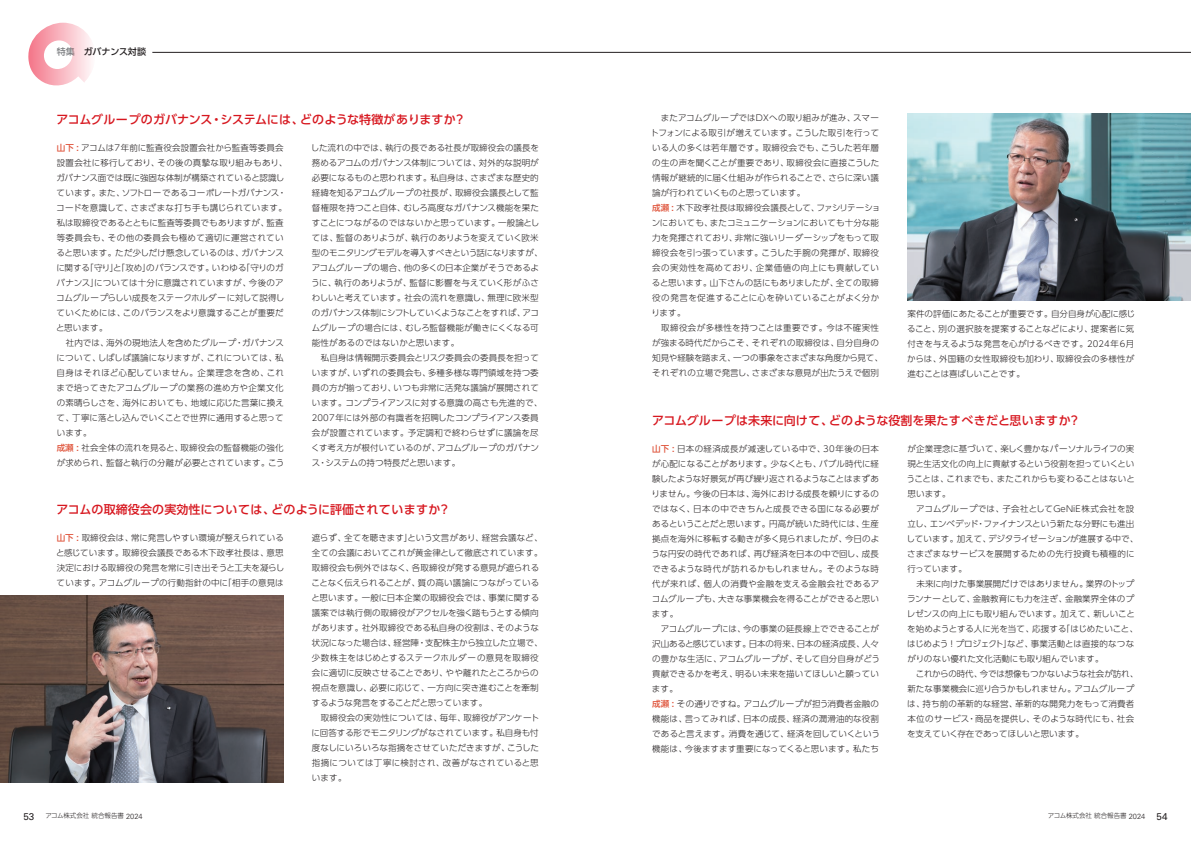
<style>
.page{position:relative;width:1191px;height:842px;background:#fff}
.page>*{position:absolute;margin:0;border:0;box-sizing:border-box;transform-origin:0 0}
.t1{font:500 12px "UD Shin Go Pr 6 N";letter-spacing:.01em;color:#d7171f}
.t2{font:500 9px "UD Shin Go Pr 6 N";letter-spacing:-.01em;color:#231f20}
.t3{font:300 8.5px/15px "UD Shin Go Pr 6 N";letter-spacing:.01em;color:#231f20}
.t4{font:300 6.5px "UD Shin Go NT Pr 6 N";color:#231f20}
.s1{color:#808285}
.s2{font-weight:500;color:#df533a}
.s3{font-family:"Univers LT Std";font-weight:400;font-size:9.8px}
.s4{font-family:"Univers LT Std";font-size:7.5px}
</style>
<div class="page">
<svg style="left:28px;top:23px;width:63px;height:63px"></svg>
<img style="left:0;top:595px;width:283px;height:187px">
<img style="left:907px;top:113px;width:284px;height:187px">
<hr style="left:152px;top:52px;width:1039px;height:1px;background:#231f20">
<p class="t2" style="left:57px;top:44px;width:91px"><span class="s1">特集</span>　ガバナンス対談</p>
<h1 class="t1" style="left:56px;top:110px;width:408px">アコムグループのガバナンス・システムには、どのような特徴がありますか?</h1>
<p class="t3" style="left:56px;top:140px;width:233px"><span class="s2">山下 :</span> アコムは7年前に監査役会設置会社から監査等委員会設置会社に移行しており、その後の真摯な取り組みもあり、ガバナンス面では既に強固な体制が構築されていると認識しています。また、ソフトローであるコーポレートガバナンス・コードを意識して、さまざまな打ち手も講じられています。私は取締役であるとともに監査等委員でもありますが、監査等委員会も、その他の委員会も極めて適切に運営されていると思います。ただ少しだけ懸念しているのは、ガバナンスに関する「守り」と「攻め」のバランスです。いわゆる「守りのガバナンス」については十分に意識されていますが、今後のアコムグループらしい成長をステークホルダーに対して説得していくためには、このバランスをより意識することが重要だと思います。</p>
<p class="t3" style="left:56px;top:335px;width:229px;text-indent:9px">社内では、海外の現地法人を含めたグループ・ガバナンスについて、しばしば議論になりますが、これについては、私自身はそれほど心配していません。企業理念を含め、これまで培ってきたアコムグループの業務の進め方や企業文化の素晴らしさを、海外においても、地域に応じた言葉に換えて、丁寧に落とし込んでいくことで世界に通用すると思っています。<br><span class="s2">成瀬 :</span> 社会全体の流れを見ると、取締役会の監督機能の強化が求められ、監督と執行の分離が必要とされています。こう</p>
<p class="t3" style="left:311px;top:140px;width:233px">した流れの中では、執行の長である社長が取締役会の議長を務めるアコムのガバナンス体制については、対外的な説明が必要になるものと思われます。私自身は、さまざまな歴史的経緯を知るアコムグループの社長が、取締役会議長として監督権限を持つこと自体、むしろ高度なガバナンス機能を果たすことにつながるのではないかと思っています。一般論としては、監督のありようが、執行のありようを変えていく欧米型のモニタリングモデルを導入すべきという話になりますが、アコムグループの場合、他の多くの日本企業がそうであるように、執行のありようが、監督に影響を与えていく形がふさわしいと考えています。社会の流れを意識し、無理に欧米型のガバナンス体制にシフトしていくようなことをすれば、アコムグループの場合には、むしろ監督機能が働きにくくなる可能性があるのではないかと思います。</p>
<p class="t3" style="left:311px;top:350px;width:233px;text-indent:10px">私自身は情報開示委員会とリスク委員会の委員長を担っていますが、いずれの委員会も、多種多様な専門領域を持つ委員の方が揃っており、いつも非常に活発な議論が展開されています。コンプライアンスに対する意識の高さも先進的で、<br>2007年には外部の有識者を招聘したコンプライアンス委員会が設置されています。予定調和で終わらせずに議論を尽くす考え方が根付いているのが、アコムグループのガバナンス・システムの持つ特長だと思います。</p>
<h1 class="t1" style="left:56px;top:500px;width:393px">アコムの取締役会の実効性については、どのように評価されていますか?</h1>
<p class="t3" style="left:56px;top:530px;width:229px;text-align:justify"><span class="s2">山下 :</span> 取締役会は、常に発言しやすい環境が整えられていると感じています。取締役会議長である木下政孝社長は、意思決定における取締役の発言を常に引き出そうと工夫を凝らしています。アコムグループの行動指針の中に「相手の意見は</p>
<p class="t3" style="left:311px;top:530px;width:233px">遮らず、全てを聴きます」という文言があり、経営会議など、全ての会議においてこれが黄金律として徹底されています。取締役会も例外ではなく、各取締役が発する意見が遮られることなく伝えられることが、質の高い議論につながっていると思います。一般に日本企業の取締役会では、事業に関する議案では執行側の取締役がアクセルを強く踏もうとする傾向があります。社外取締役である私自身の役割は、そのような状況になった場合は、経営陣・支配株主から独立した立場で、少数株主をはじめとするステークホルダーの意見を取締役会に適切に反映させることであり、やや離れたところからの視点を意識し、必要に応じて、一方向に突き進むことを牽制するような発言をすることだと思っています。</p>
<p class="t3" style="left:311px;top:710px;width:229px;text-align:justify;text-indent:9px">取締役会の実効性については、毎年、取締役がアンケートに回答する形でモニタリングがなされています。私自身も忖度なしにいろいろな指摘をさせていただきますが、こうした指摘については丁寧に検討され、改善がなされていると思います。</p>
<p class="t3" style="left:650px;top:110px;width:231px;text-indent:10px">またアコムグループではDXへの取り組みが進み、スマートフォンによる取引が増えています。こうした取引を行っている人の多くは若年層です。取締役会でも、こうした若年層の生の声を聞くことが重要であり、取締役会に直接こうした情報が継続的に届く仕組みが作られることで、さらに深い議論が行われていくものと思っています。<br><span class="s2">成瀬 :</span> 木下政孝社長は取締役会議長として、ファシリテーションにおいても、またコミュニケーションにおいても十分な能力を発揮されており、非常に強いリーダーシップをもって取締役会を引っ張っています。こうした手腕の発揮が、取締役会の実効性を高めており、企業価値の向上にも貢献していると思います。山下さんの話にもありましたが、全ての取締役の発言を促進することに心を砕いていることがよく分かります。</p>
<p class="t3" style="left:652px;top:320px;width:233px;text-align:center">取締役会が多様性を持つことは重要です。今は不確実性<br>が強まる時代だからこそ、それぞれの取締役は、自分自身の知見や経験を踏まえ、一つの事象をさまざまな角度から見て、それぞれの立場で発言し、さまざまな意見が出たうえで個別</p>
<p class="t3" style="left:907px;top:306px;width:229px;text-align:justify">案件の評価にあたることが重要です。自分自身が心配に感じること、別の選択肢を提案することなどにより、提案者に気付きを与えるような発言を心がけるべきです。2024年6月からは、外国籍の女性取締役も加わり、取締役会の多様性が進むことは喜ばしいことです。</p>
<h1 class="t1" style="left:652px;top:410px;width:427px">アコムグループは未来に向けて、どのような役割を果たすべきだと思いますか?</h1>
<p class="t3" style="left:651px;top:440px;width:229px;text-align:justify"><span class="s2">山下 :</span> 日本の経済成長が減速している中で、30年後の日本が心配になることがあります。少なくとも、バブル時代に経験したような好景気が再び繰り返されるようなことはまずありません。今後の日本は、海外における成長を頼りにするのではなく、日本の中できちんと成長できる国になる必要があるということだと思います。円高が続いた時代には、生産拠点を海外に移転する動きが多く見られましたが、今日のような円安の時代であれば、再び経済を日本の中で回し、成長できるような時代が訪れるかもしれません。そのような時代が来れば、個人の消費や金融を支える金融会社であるアコムグループも、大きな事業機会を得ることができると思います。</p>
<p class="t3" style="left:652px;top:620px;width:229px;text-indent:9px">アコムグループには、今の事業の延長線上でできることが沢山あると感じています。日本の将来、日本の経済成長、人々の豊かな生活に、アコムグループが、そして自分自身がどう貢献できるかを考え、明るい未来を描いてほしいと願っています。<br><span class="s2">成瀬 :</span> その通りですね。アコムグループが担う消費者金融の機能は、言ってみれば、日本の成長、経済の潤滑油的な役割であると言えます。消費を通じて、経済を回していくという機能は、今後ますます重要になってくると思います。私たち</p>
<p class="t3" style="left:906px;top:440px;width:230px;text-align:justify">が企業理念に基づいて、楽しく豊かなパーソナルライフの実現と生活文化の向上に貢献するという役割を担っていくということは、これまでも、またこれからも変わることはないと思います。</p>
<p class="t3" style="left:906px;top:500px;width:233px;text-indent:10px">アコムグループでは、子会社としてGeNiE株式会社を設立し、エンベデッド・ファイナンスという新たな分野にも進出しています。加えて、デジタライゼーションが進展する中で、さまざまなサービスを展開するための先行投資も積極的に行っています。</p>
<p class="t3" style="left:906px;top:575px;width:233px;text-indent:10px">未来に向けた事業展開だけではありません。業界のトップランナーとして、金融教育にも力を注ぎ、金融業界全体のプレゼンスの向上にも取り組んでいます。加えて、新しいことを始めようとする人に光を当て、応援する「はじめたいこと、はじめよう！プロジェクト」など、事業活動とは直接的なつながりのない優れた文化活動にも取り組んでいます。</p>
<p class="t3" style="left:907px;top:666px;width:233px;text-indent:9px">これからの時代、今では想像もつかないような社会が訪れ、新たな事業機会に巡り合うかもしれません。アコムグループは、持ち前の革新的な経営、革新的な開発力をもって消費者本位のサービス・商品を提供し、そのような時代にも、社会を支えていく存在であってほしいと思います。</p>
<p class="t4" style="left:23px;top:811px;width:121px"><span class="s3">53</span> アコム株式会社統合報告書 <span class="s4">2024</span></p>
<p class="t4" style="left:1048px;top:811px;width:121px">アコム株式会社統合報告書 <span class="s4">2024</span> <span class="s3">54</span></p>
</div>
